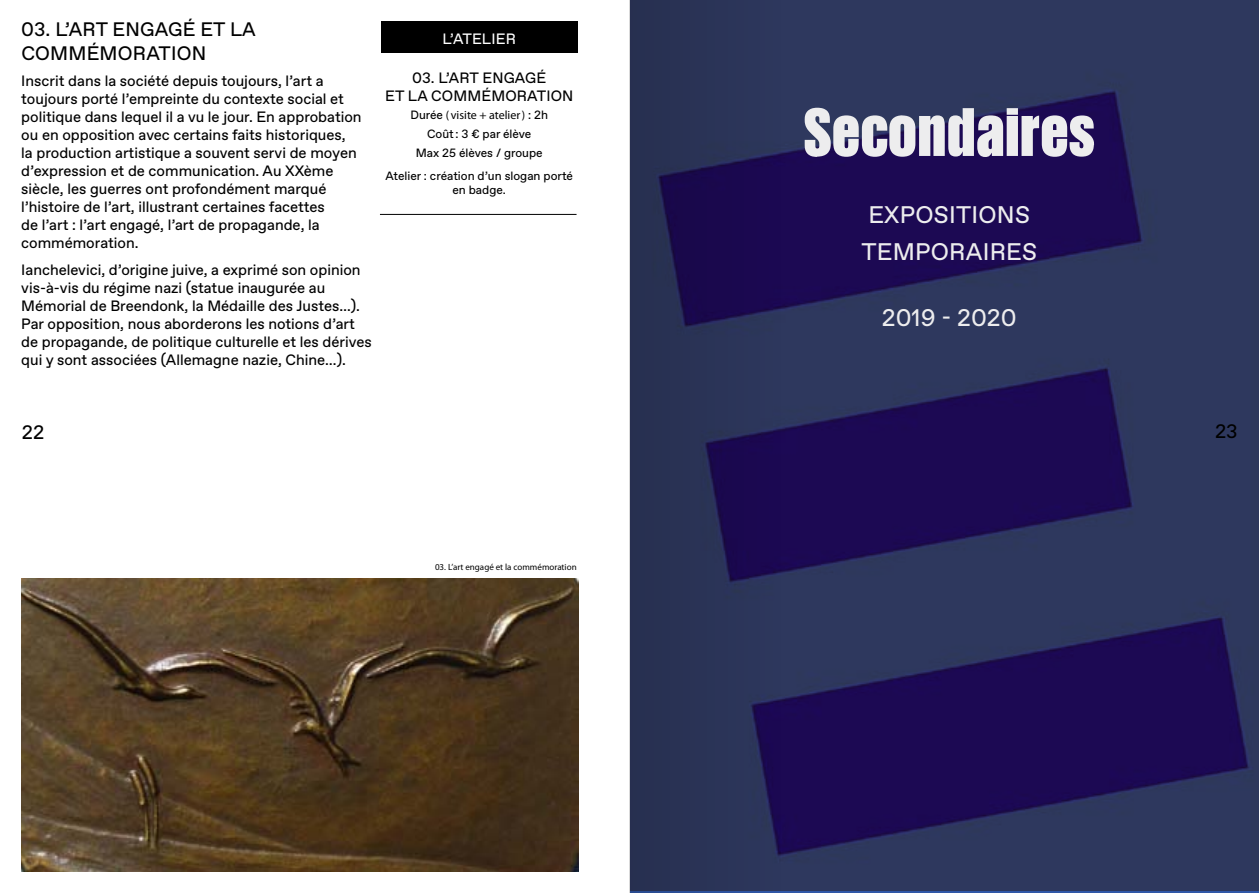
<style>
.page{position:relative;width:1259px;height:893px;background:#fff}
.page>*{position:absolute;margin:0;border:0;box-sizing:border-box;transform-origin:0 0}
.t1{font:70.5px "Giorgio Sans Black";letter-spacing:.02em;color:#ededee}
.t2{font:24px/37.3px "Favorit";letter-spacing:.01em;color:#ededee}
.t3{font:19.5px/23.4px "Favorit";letter-spacing:.01em;color:#000}
.t4{font:15px/18px "Favorit";color:#000}
.t5{font:15px "Favorit";letter-spacing:.01em;color:#fff}
.t6{font:12px/18.6px "Favorit";color:#000;text-align:center}
.t7{font:12px "Myriad Pro";color:#000}
.t8{font:9px "Myriad Pro";color:#000}
.s1{font-family:"Favorit"}
</style>
<div class="page">
<img style="left:21px;top:578px;width:557px;height:294px">
<img style="left:783px;top:0;width:476px;height:891px">
<div style="left:381px;top:21px;width:196px;height:32px;background:#000"></div>
<hr style="left:380px;top:214px;width:196px;height:1px;background:#000">
<svg style="left:629px;top:0;width:154px;height:893px;background:#282b56"></svg>
<h3 class="t3" style="left:21px;top:18px;width:236px">03. L’art engagé et la commémoration</h3>
<p class="t4" style="left:21px;top:72px;width:342px">Inscrit dans la société depuis toujours, l’art a toujours porté l’empreinte du contexte social et politique dans lequel il a vu le jour. En approbation ou en opposition avec certains faits historiques,<br>la production artistique a souvent servi de moyen d’expression et de communication. Au XXème siècle, les guerres ont profondément marqué l’histoire de l’art, illustrant certaines facettes<br>de l’art : l’art engagé, l’art de propagande, la commémoration.</p>
<p class="t4" style="left:21px;top:260px;width:352px">Ianchelevici, d’origine juive, a exprimé son opinion vis-à-vis du régime nazi (statue inaugurée au Mémorial de Breendonk, la Médaille des Justes…).<br>Par opposition, nous aborderons les notions d’art de propagande, de politique culturelle et les dérives qui y sont associées (Allemagne nazie, Chine…).</p>
<p class="t5" style="left:443px;top:28px;width:75px">l’ateli er</p>
<p class="t4" style="left:385px;top:68px;width:190px;text-align:center">03. L’art engagé<br>et la commémoration</p>
<p class="t7" style="left:410px;top:108px;width:139px"><span class="s1">Durée</span> ( visite + atelier) <span class="s1">: 2h</span></p>
<p class="t6" style="left:416px;top:124px;width:128px">Coût : 3 € par élève<br>M ax 25 élèves / groupe</p>
<p class="t6" style="left:385px;top:168px;width:189px;line-height:14.4px">Atelier : création d’un slogan porté en badge.</p>
<h3 class="t3" style="left:22px;top:420px;width:24px">22</h3>
<p class="t8" style="left:435px;top:561px;width:143px">03. L’art engagé et la commémoration</p>
<h1 class="t1" style="left:804px;top:95px;width:292px">Secondaires</h1>
<h2 class="t2" style="left:861px;top:195px;width:174px">Expositi ons temporai res</h2>
<h2 class="t2" style="left:882px;top:298px;width:136px">2019 - 2020</h2>
<h3 class="t3" style="left:1215px;top:419px;width:24px">23</h3>
</div>
